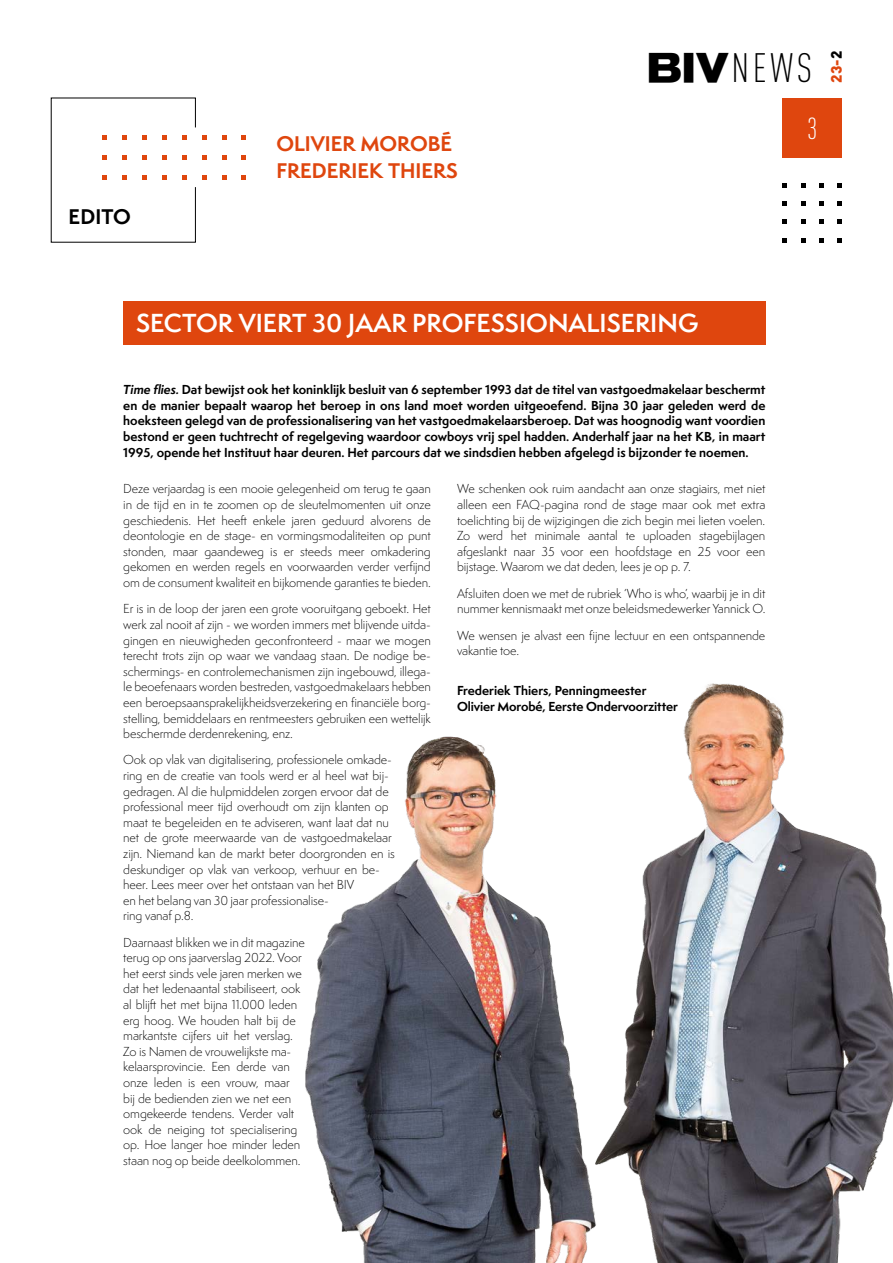
<style>
.page{position:relative;width:893px;height:1263px;background:#fff}
.page>*{position:absolute;margin:0;border:0;box-sizing:border-box;transform-origin:0 0}
.t1{font:300 condensed 40.5px "DINOT";color:#000}
.t2{font:300 condensed 30px "DINOT";color:#fff}
.t3{font:600 24px "Semplicita Pro";color:#fff}
.t4{font:700 19.5px/27.6px "Semplicita Pro";color:#df460e}
.t5{font:700 19.5px "Semplicita Pro";letter-spacing:.01em;color:#000}
.t6{font:900 15px "DINOT";color:#df460e}
.t7{font:300 12px/15.6px "Semplicita Pro";letter-spacing:-.01em;color:#000}
.t8{font:700 12px/15.6px "Semplicita Pro";color:#000;text-align:justify}
.s1{font-family:"Akzidenz Grotesk BQ";font-weight:700;font-stretch:expanded}
.s2{color:#000}
.s3{font-style:italic}
</style>
<div class="page">
<div style="left:782px;top:98px;width:60px;height:59px;background:#df460e"></div>
<svg style="left:801px;top:201px;width:4px;height:5px"></svg>
<svg style="left:837px;top:201px;width:5px;height:5px"></svg>
<svg style="left:782px;top:201px;width:5px;height:5px"></svg>
<svg style="left:819px;top:201px;width:5px;height:5px"></svg>
<svg style="left:801px;top:183px;width:4px;height:4px"></svg>
<svg style="left:837px;top:183px;width:5px;height:4px"></svg>
<svg style="left:782px;top:183px;width:5px;height:4px"></svg>
<svg style="left:819px;top:183px;width:5px;height:4px"></svg>
<svg style="left:801px;top:219px;width:4px;height:5px"></svg>
<svg style="left:837px;top:219px;width:5px;height:5px"></svg>
<svg style="left:782px;top:219px;width:5px;height:5px"></svg>
<svg style="left:819px;top:219px;width:5px;height:5px"></svg>
<svg style="left:801px;top:238px;width:4px;height:4px"></svg>
<svg style="left:837px;top:238px;width:5px;height:4px"></svg>
<svg style="left:782px;top:238px;width:5px;height:4px"></svg>
<svg style="left:819px;top:238px;width:5px;height:4px"></svg>
<svg style="left:202px;top:155px;width:5px;height:5px"></svg>
<svg style="left:241px;top:155px;width:5px;height:5px"></svg>
<svg style="left:222px;top:155px;width:4px;height:5px"></svg>
<svg style="left:202px;top:135px;width:5px;height:5px"></svg>
<svg style="left:241px;top:135px;width:5px;height:5px"></svg>
<svg style="left:222px;top:135px;width:4px;height:5px"></svg>
<svg style="left:202px;top:175px;width:5px;height:5px"></svg>
<svg style="left:241px;top:175px;width:5px;height:5px"></svg>
<svg style="left:51px;top:98px;width:145px;height:145px"></svg>
<svg style="left:222px;top:175px;width:4px;height:5px"></svg>
<div style="left:123px;top:301px;width:642px;height:44px;background:#df460e"></div>
<img style="left:306px;top:685px;width:587px;height:578px">
<h3 class="t5" style="left:68px;top:202px;width:64px">EDITO</h3>
<h3 class="t4" style="left:276px;top:129px;width:183px">OLIVIER MOROBÉ<br>FREDERIEK THIERS</h3>
<h1 class="t1" style="left:647px;top:45px;width:167px"><span class="s1">BIV</span>NEWS</h1>
<p class="t6" style="left:826px;top:83px;width:33px;rotate:-90deg">23-<span class="s2">2</span></p>
<h2 class="t2" style="left:807px;top:111px;width:12px">3</h2>
<h3 class="t3" style="left:136px;top:305px;width:564px">SECTOR VIERT 30 JAAR PROFESSIONALISERING</h3>
<p class="t8" style="left:123px;top:382px;width:644px"><span class="s3">Time flies.</span> Dat bewijst ook het koninklijk besluit van 6 september 1993 dat de titel van vastgoedmakelaar beschermt en de manier bepaalt waarop het beroep in ons land moet worden uitgeoefend. Bijna 30 jaar geleden werd de hoeksteen gelegd van de professionalisering van het vastgoedmakelaarsberoep. Dat was hoognodig want voordien bestond er geen tuchtrecht of regelgeving waardoor cowboys vrij spel hadden. Anderhalf jaar na het KB, in maart 1995, opende het Instituut haar deuren. Het parcours dat we sindsdien hebben afgelegd is bijzonder te noemen.</p>
<p class="t7" style="left:123px;top:481px;width:309px;text-align:justify">Deze verjaardag is een mooie gelegenheid om terug te gaan in de tijd en in te zoomen op de sleutelmomenten uit onze geschiedenis. Het heeft enkele jaren geduurd alvorens de deontologie en de stage- en vormingsmodaliteiten op punt stonden, maar gaandeweg is er steeds meer omkadering gekomen en werden regels en voorwaarden verder verfijnd om de consument kwaliteit en bijkomende garanties te bieden.</p>
<p class="t7" style="left:123px;top:601px;width:309px;text-align:justify">Er is in de loop der jaren een grote vooruitgang geboekt. Het werk zal nooit af zijn - we worden immers met blijvende uitda&shy;gingen en nieuwigheden geconfronteerd - maar we mogen terecht trots zijn op waar we vandaag staan. De nodige be&shy;schermings- en controlemechanismen zijn ingebouwd, illega&shy;le beoefenaars worden bestreden, vastgoedmakelaars hebben een beroepsaansprakelijkheidsverzekering en financiële borg&shy;stelling, bemiddelaars en rentmeesters gebruiken een wettelijk beschermde derdenrekening, enz.</p>
<p class="t7" style="left:123px;top:752px;width:273px">Ook op vlak van digitalisering, professionele omkade&shy;ring en de creatie van tools werd er al heel wat bij&shy;gedragen. Al die hulpmiddelen zorgen ervoor dat de professional meer tijd overhoudt om zijn klanten op maat te begeleiden en te adviseren, want laat dat nu net de grote meerwaarde van de vastgoedmakelaar zijn. Niemand kan de markt beter doorgronden en is deskundiger op vlak van verkoop, verhuur en be&shy;heer. Lees meer over het ontstaan van het BIV<br>en het belang van 30 jaar professionalise-<br>ring vanaf p.8.</p>
<p class="t7" style="left:123px;top:934px;width:183px">Daarnaast blikken we in dit magazine terug op ons jaarverslag 2022. Voor het eerst sinds vele jaren merken we dat het ledenaantal stabiliseert, ook al blijft het met bijna 11.000 leden erg hoog. We houden halt bij de markantste cijfers uit het verslag.<br>Zo is Namen de vrouwelijkste ma&shy;kelaarsprovincie. Een derde van onze leden is een vrouw, maar<br>bij de bedienden zien we net een omgekeerde tendens. Verder valt ook de neiging tot specialisering op. Hoe langer hoe minder leden staan nog op beide deelkolommen.</p>
<p class="t7" style="left:457px;top:481px;width:310px;text-align:justify">We schenken ook ruim aandacht aan onze stagiairs, met niet alleen een FAQ-pagina rond de stage maar ook met extra toelichting bij de wijzigingen die zich begin mei lieten voelen.<br>Zo werd het minimale aantal te uploaden stagebijlagen afgeslankt naar 35 voor een hoofdstage en 25 voor een bijstage. Waarom we dat deden, lees je op p. 7.</p>
<p class="t7" style="left:457px;top:585px;width:310px">Afsluiten doen we met de rubriek ‘Who is who’, waarbij je in dit nummer kennismaakt met onze beleidsmedewerker Yannick O.</p>
<p class="t7" style="left:457px;top:627px;width:310px">We wensen je alvast een fijne lectuur en een ontspannende vakantie toe.</p>
<p class="t8" style="left:457px;top:682px;width:222px">Frederiek Thiers, Penningmeester<br>Olivier Morobé, Eerste Ondervoorzitter</p>
</div>
